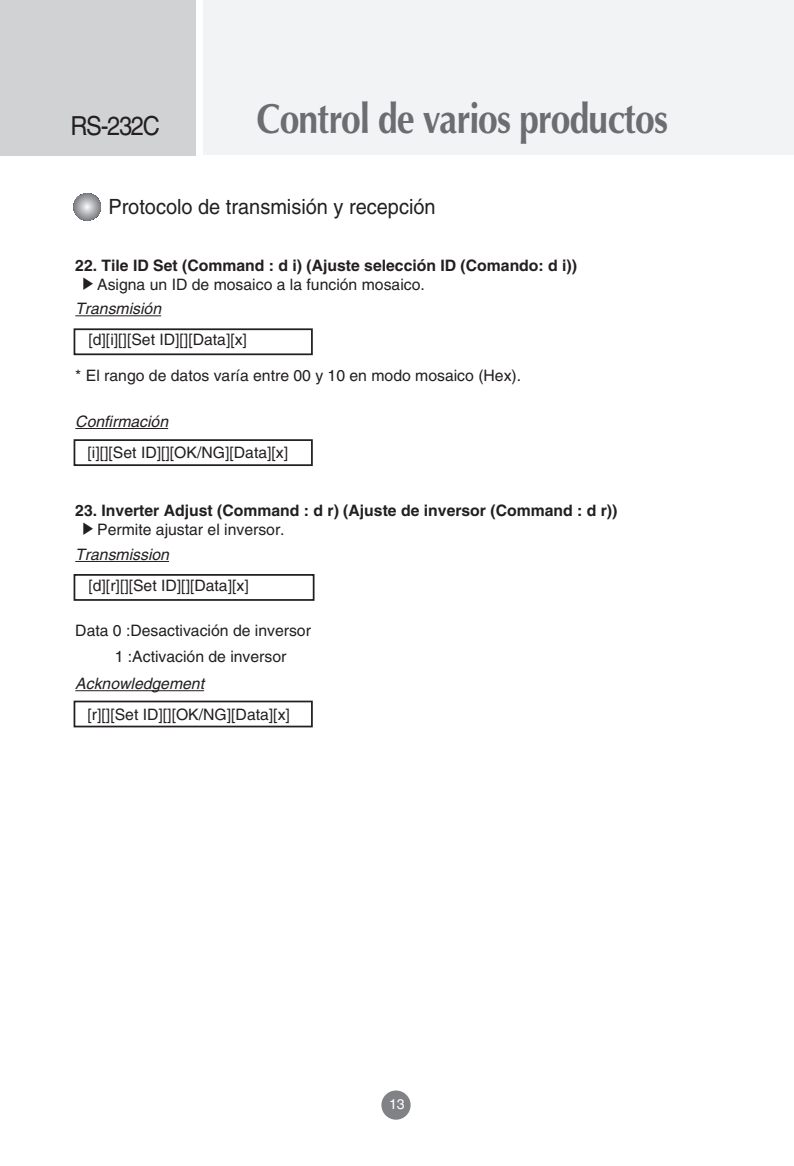
<style>
.page{position:relative;width:794px;height:1166px;background:#fff}
.page>*{position:absolute;margin:0;border:0;box-sizing:border-box;transform-origin:0 0}
.t1{font:700 42px "Optima";letter-spacing:-.03em;color:#6c6d70;scale:.85 1}
.t2{font:26.25px "Helvetica";letter-spacing:-.055em;color:#231f20;scale:.9 1}
.t3{font:21px "Helvetica";color:#231f20;scale:.95 1}
.t4{font:15.75px/26.2px "Helvetica";color:#231f20}
.t5{font:700 15.75px "Helvetica";color:#231f20}
.t6{font:italic 15.75px "Helvetica";color:#231f20}
.t7{font:14px "Helvetica";color:#fff}
</style>
<div class="page">
<div style="left:203px;top:0;width:590px;height:155px;background:#f2f3f4"></div>
<div style="left:0;top:0;width:195px;height:156px;background:#d1d2d4"></div>
<div style="left:381px;top:1090px;width:29px;height:30px;background:#808285;border-radius:50%"></div>
<hr style="left:75px;top:315px;width:86px;height:1px;background:#231f20">
<svg style="left:73px;top:328px;width:240px;height:138px"></svg>
<svg style="left:73px;top:193px;width:28px;height:28px"></svg>
<hr style="left:75px;top:561px;width:94px;height:1px;background:#231f20">
<svg style="left:73px;top:574px;width:242px;height:154px"></svg>
<h2 class="t2" style="left:70px;top:116px;width:101px">RS-232C</h2>
<h1 class="t1" style="left:257px;top:101px;width:485px">Control de varios productos</h1>
<h3 class="t3" style="left:108px;top:199px;width:346px">Protocolo de transmisión y recepción</h3>
<p class="t5" style="left:75px;top:260px;width:503px">22. Tile ID Set (Command : d i) (Ajuste selección ID (Comando: d i))</p>
<p class="t4" style="left:97px;top:273px;width:329px">Asigna un ID de mosaico a la función mosaico.</p>
<p class="t6" style="left:75px;top:303px;width:87px">Transmisión</p>
<p class="t4" style="left:88px;top:328px;width:160px">[d][i][][Set ID][][Data][x]</p>
<p class="t4" style="left:75px;top:364px;width:447px">* El rango de datos varía entre 00 y 10 en modo mosaico (Hex).</p>
<p class="t6" style="left:75px;top:416px;width:94px">Confirmación</p>
<p class="t4" style="left:88px;top:440px;width:202px">[i][][Set ID][][OK/NG][Data][x]</p>
<p class="t5" style="left:75px;top:505px;width:543px">23. Inverter Adjust (Command : d r) (Ajuste de inversor (Command : d r))</p>
<p class="t4" style="left:97px;top:518px;width:189px">Permite ajustar el inversor.</p>
<p class="t6" style="left:75px;top:549px;width:95px">Transmission</p>
<p class="t4" style="left:88px;top:573px;width:162px">[d][r][][Set ID][][Data][x]</p>
<p class="t4" style="left:115px;top:619px;width:198px;text-indent:-39px">Data 0 :Desactivación de inversor<br>1 :Activación de inversor</p>
<p class="t6" style="left:75px;top:678px;width:130px">Acknowledgement</p>
<p class="t4" style="left:88px;top:703px;width:204px">[r][][Set ID][][OK/NG][Data][x]</p>
<p class="t7" style="left:389px;top:1099px;width:17px">13</p>
</div>
